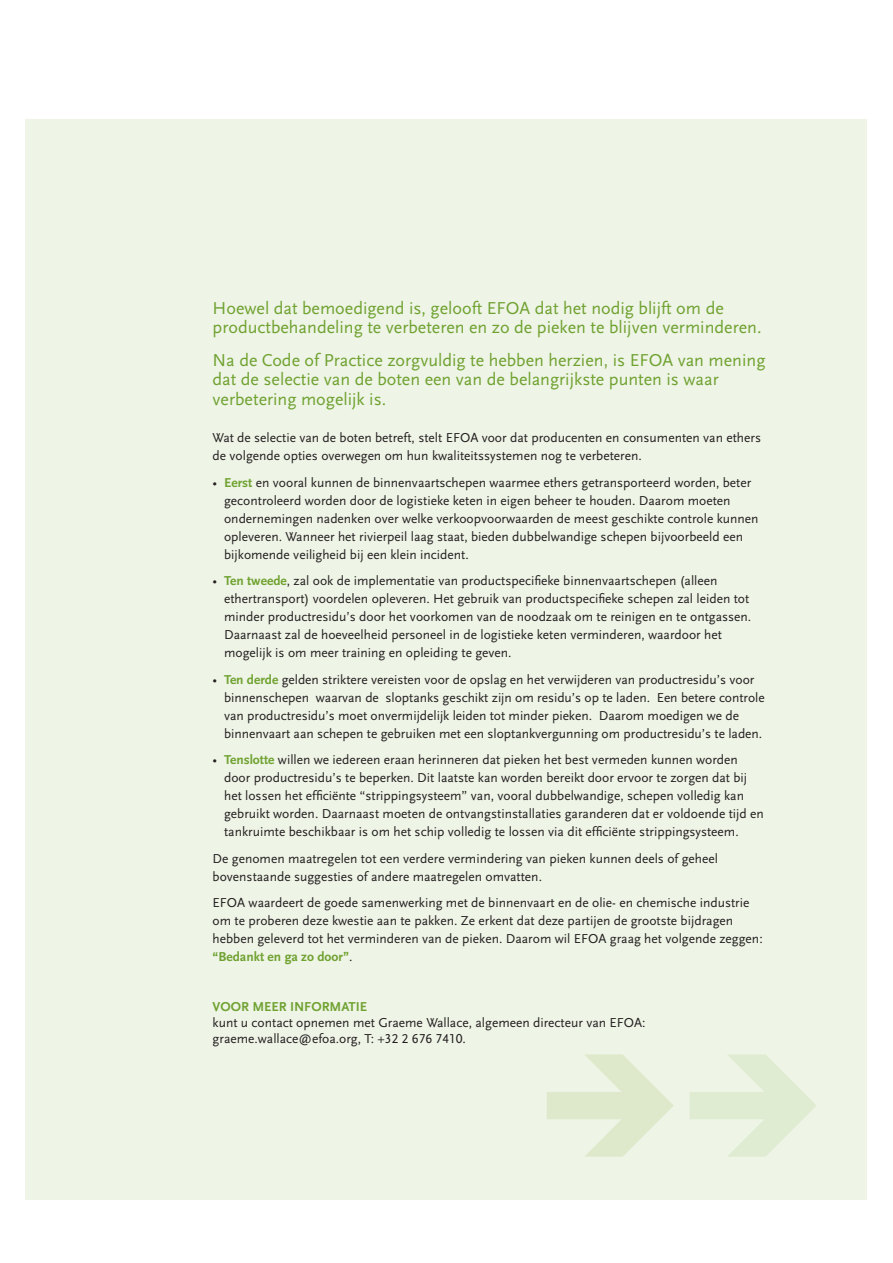
<style>
.page{position:relative;width:893px;height:1263px;background:#fff}
.page>*{position:absolute;margin:0;border:0;box-sizing:border-box;transform-origin:0 0}
.Body_text{font:18px/19.5px "Scala Sans";color:#70a231}
.Body_text-2{font:13.5px/18px "Scala Sans";color:#231f20}
.Body_text-3{font:700 13.5px "Scala Sans";color:#70a231}
.s1{font-weight:700;color:#70a231}
.s2{font-family:"Scala Sans Caps"}
</style>
<div class="page">
<div style="left:26px;top:119px;width:841px;height:1080px;background:#eef4e6"></div>
<svg style="left:547px;top:1054px;width:127px;height:103px"></svg>
<svg style="left:690px;top:1054px;width:126px;height:103px"></svg>
<p class="Body_text" style="left:213px;top:299px;width:550px">Hoewel dat bemoedigend is, gelooft EFOA dat het nodig blijft om de productbehandeling te verbeteren en zo de pieken te blijven verminderen.</p>
<p class="Body_text" style="left:213px;top:350px;width:554px">Na de Code of Practice zorgvuldig te hebben herzien, is EFOA van mening dat de selectie van de boten een van de belangrijkste punten is waar verbetering mogelijk is.</p>
<p class="Body_text-2" style="left:213px;top:429px;width:550px">Wat de selectie van de boten betreft, stelt EFOA voor dat producenten en consumenten van ethers de volgende opties overwegen om hun kwaliteitssystemen nog te verbeteren.</p>
<p class="Body_text-2" style="left:224px;top:473px;width:536px;text-indent:-12px">• <span class="s1">Eerst</span> en vooral kunnen de binnenvaartschepen waarmee ethers getransporteerd worden, beter gecontroleerd worden door de logistieke keten in eigen beheer te houden. Daarom moeten ondernemingen nadenken over welke verkoopvoorwaarden de meest geschikte controle kunnen opleveren. Wanneer het rivierpeil laag staat, bieden dubbelwandige schepen bijvoorbeeld een bijkomende veiligheid bij een klein incident.</p>
<p class="Body_text-2" style="left:224px;top:572px;width:529px;text-indent:-12px">• <span class="s1">Ten tweede</span>, zal ook de implementatie van productspecifieke binnenvaartschepen (alleen ethertransport) voordelen opleveren. Het gebruik van productspecifieke schepen zal leiden tot minder productresidu’s door het voorkomen van de noodzaak om te reinigen en te ontgassen.<br>Daarnaast zal de hoeveelheid personeel in de logistieke keten verminderen, waardoor het mogelijk is om meer training en opleiding te geven.</p>
<p class="Body_text-2" style="left:224px;top:671px;width:542px;text-indent:-12px">• <span class="s1">Ten derde</span> gelden striktere vereisten voor de opslag en het verwijderen van productresidu’s voor binnenschepen waarvan de sloptanks geschikt zijn om residu’s op te laden. Een betere controle van productresidu’s moet onvermijdelijk leiden tot minder pieken. Daarom moedigen we de binnenvaart aan schepen te gebruiken met een sloptankvergunning om productresidu’s te laden.</p>
<p class="Body_text-2" style="left:224px;top:751px;width:541px;text-indent:-12px">• <span class="s1">Tenslotte</span> willen we iedereen eraan herinneren dat pieken het best vermeden kunnen worden door productresidu’s te beperken. Dit laatste kan worden bereikt door ervoor te zorgen dat bij het lossen het efficiënte “strippingsysteem” van, vooral dubbelwandige, schepen volledig kan gebruikt worden. Daarnaast moeten de ontvangstinstallaties garanderen dat er voldoende tijd en tankruimte beschikbaar is om het schip volledig te lossen via dit efficiënte strippingsysteem.</p>
<p class="Body_text-2" style="left:213px;top:850px;width:507px">De genomen maatregelen tot een verdere vermindering van pieken kunnen deels of geheel bovenstaande suggesties of andere maatregelen omvatten.</p>
<p class="Body_text-2" style="left:213px;top:894px;width:552px">EFOA waardeert de goede samenwerking met de binnenvaart en de olie- en chemische industrie om te proberen deze kwestie aan te pakken. Ze erkent dat deze partijen de grootste bijdragen hebben geleverd tot het verminderen van de pieken. Daarom wil EFOA graag het volgende zeggen: <span class="s1">“Bedankt en ga zo door”</span>.</p>
<p class="Body_text-3" style="left:213px;top:999px;width:156px">VOOR MEER INFORMATIE</p>
<p class="Body_text-2" style="left:213px;top:1015px;width:434px;line-height:16.2px">kunt u contact opnemen met Graeme Wallace, algemeen directeur van EFOA: graeme.wallace@efoa.org, T: +<span class="s2">32 2 676 7410.</span></p>
</div>
